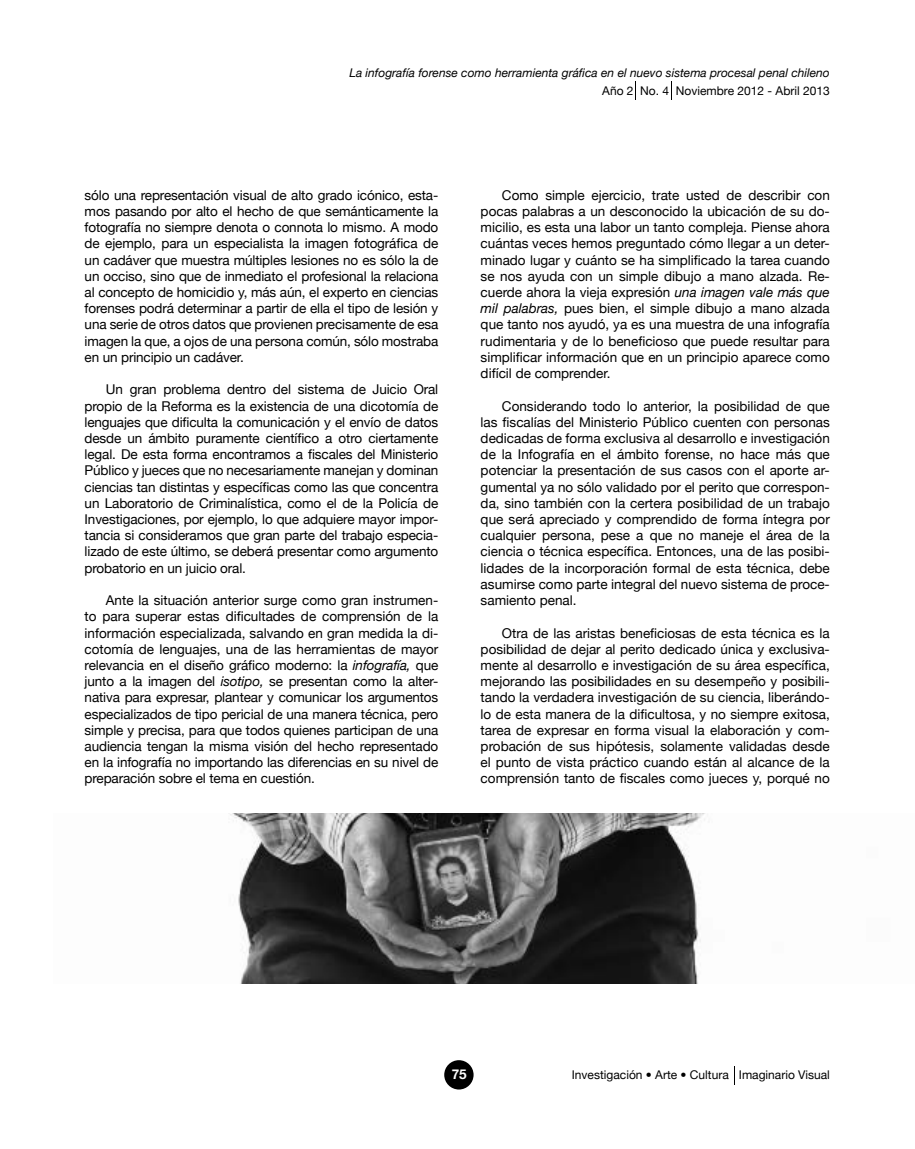
<style>
.page{position:relative;width:915px;height:1149px;background:#fff}
.page>*{position:absolute;margin:0;border:0;box-sizing:border-box;transform-origin:0 0}
.t1{font:13.5px/16.2px "Helvetica Neue";letter-spacing:-.01em;color:#000;text-align:justify}
.t2{font:700 13.5px "Helvetica Neue";color:#fff}
.t3{font:italic 12px "Helvetica Neue";color:#000}
.t4{font:12px "Helvetica Neue";color:#000}
.s1{font-style:italic}
</style>
<div class="page">
<div style="left:444px;top:1059px;width:29px;height:30px;background:#000;border-radius:50%"></div>
<svg style="left:635px;top:81px;width:1px;height:18px"></svg>
<svg style="left:671px;top:81px;width:1px;height:18px"></svg>
<img style="left:229px;top:813px;width:476px;height:170px">
<p class="t3" style="left:349px;top:66px;width:482px">La infografía forense como herramienta gráfica en el nuevo sistema procesal penal chileno</p>
<p class="t1" style="left:85px;top:187px;width:355px">sólo una representación visual de alto grado icónico, esta&shy;mos pasando por alto el hecho de que semánticamente la fotografía no siempre denota o connota lo mismo. A modo de ejemplo, para un especialista la imagen fotográfica de un cadáver que muestra múltiples lesiones no es sólo la de un occiso, sino que de inmediato el profesional la relaciona al concepto de homicidio y, más aún, el experto en ciencias forenses podrá determinar a partir de ella el tipo de lesión y una serie de otros datos que provienen precisamente de esa imagen la que, a ojos de una persona común, sólo mostraba en un principio un cadáver.</p>
<p class="t1" style="left:85px;top:381px;width:355px;text-indent:21px">Un gran problema dentro del sistema de Juicio Oral propio de la Reforma es la existencia de una dicotomía de lenguajes que dificulta la comunicación y el envío de datos desde un ámbito puramente científico a otro ciertamente legal. De esta forma encontramos a fiscales del Ministerio Público y jueces que no necesariamente manejan y dominan ciencias tan distintas y específicas como las que concentra un Laboratorio de Criminalística, como el de la Policía de Investigaciones, por ejemplo, lo que adquiere mayor impor&shy;tancia si consideramos que gran parte del trabajo especia&shy;lizado de este último, se deberá presentar como argumento probatorio en un juicio oral.</p>
<p class="t1" style="left:85px;top:592px;width:355px;text-indent:21px">Ante la situación anterior surge como gran instrumen&shy;to para superar estas dificultades de comprensión de la información especializada, salvando en gran medida la di&shy;cotomía de lenguajes, una de las herramientas de mayor relevancia en el diseño gráfico moderno: la <span class="s1">infografía,</span> que junto a la imagen del <span class="s1">isotipo,</span> se presentan como la alter&shy;nativa para expresar, plantear y comunicar los argumentos especializados de tipo pericial de una manera técnica, pero simple y precisa, para que todos quienes participan de una audiencia tengan la misma visión del hecho representado en la infografía no importando las diferencias en su nivel de preparación sobre el tema en cuestión.</p>
<p class="t4" style="left:602px;top:83px;width:229px">Año 2 No. 4 Noviembre 2012 - Abril 2013</p>
<p class="t1" style="left:480px;top:187px;width:350px;text-indent:21px">Como simple ejercicio, trate usted de describir con pocas palabras a un desconocido la ubicación de su do&shy;micilio, es esta una labor un tanto compleja. Piense ahora cuántas veces hemos preguntado cómo llegar a un deter&shy;minado lugar y cuánto se ha simplificado la tarea cuando se nos ayuda con un simple dibujo a mano alzada. Re&shy;cuerde ahora la vieja expresión <span class="s1">una imagen vale más que mil palabras,</span> pues bien, el simple dibujo a mano alzada que tanto nos ayudó, ya es una muestra de una infografía rudimentaria y de lo beneficioso que puede resultar para simplificar información que en un principio aparece como difícil de comprender.</p>
<p class="t1" style="left:480px;top:397px;width:350px;text-indent:21px">Considerando todo lo anterior, la posibilidad de que las fiscalías del Ministerio Público cuenten con personas dedicadas de forma exclusiva al desarrollo e investigación de la Infografía en el ámbito forense, no hace más que potenciar la presentación de sus casos con el aporte ar&shy;gumental ya no sólo validado por el perito que correspon&shy;da, sino también con la certera posibilidad de un trabajo que será apreciado y comprendido de forma íntegra por cualquier persona, pese a que no maneje el área de la ciencia o técnica específica. Entonces, una de las posibi&shy;lidades de la incorporación formal de esta técnica, debe asumirse como parte integral del nuevo sistema de proce&shy;samiento penal.</p>
<p class="t1" style="left:480px;top:624px;width:350px;text-indent:21px">Otra de las aristas beneficiosas de esta técnica es la posibilidad de dejar al perito dedicado única y exclusiva&shy;mente al desarrollo e investigación de su área específica, mejorando las posibilidades en su desempeño y posibili&shy;tando la verdadera investigación de su ciencia, liberándo&shy;lo de esta manera de la dificultosa, y no siempre exitosa, tarea de expresar en forma visual la elaboración y com&shy;probación de sus hipótesis, solamente validadas desde el punto de vista práctico cuando están al alcance de la comprensión tanto de fiscales como jueces y, porqué no</p>
<p class="t2" style="left:451px;top:1065px;width:17px">75</p>
<p class="t4" style="left:571px;top:1067px;width:259px">Investigación • Arte • Cultura Imaginario Visual</p>
</div>
